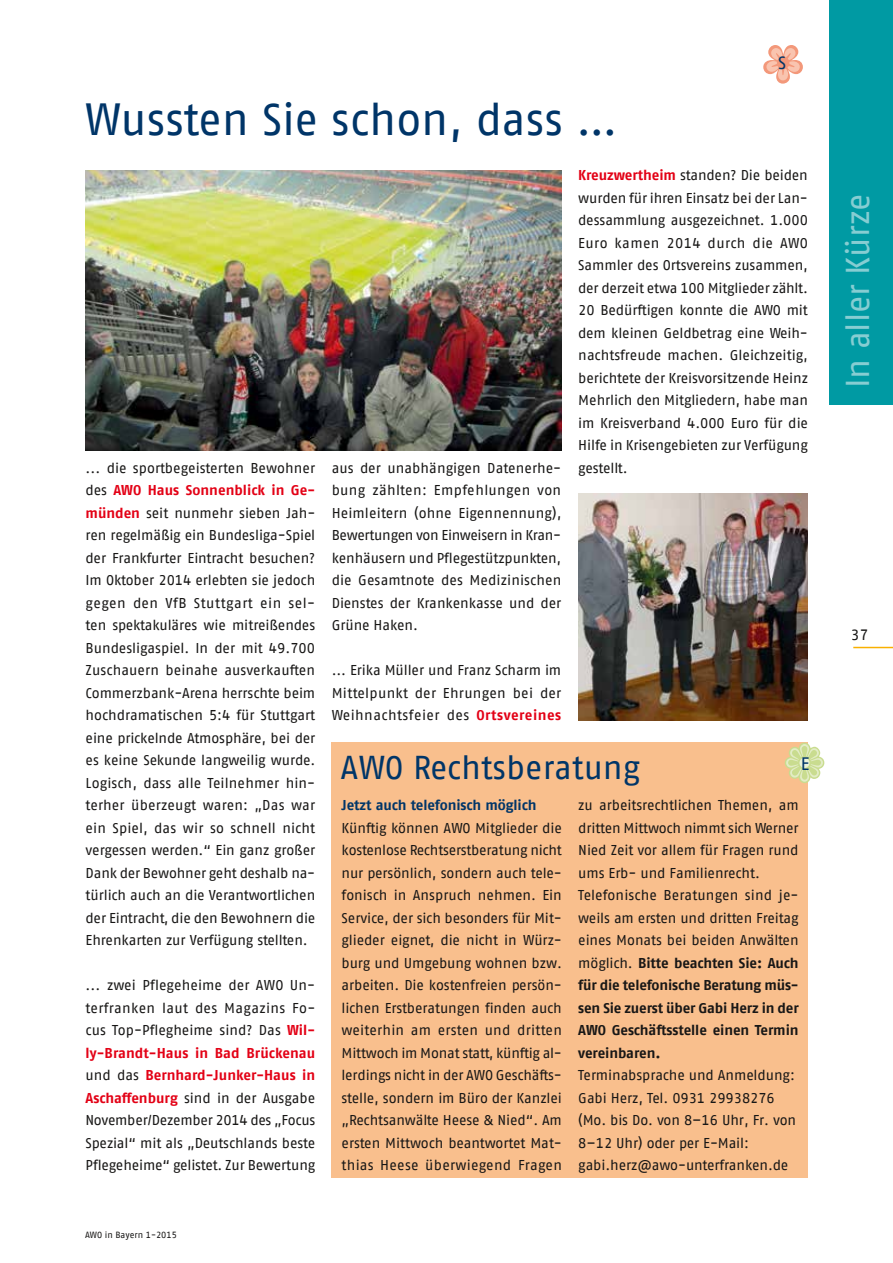
<style>
.page{position:relative;width:893px;height:1263px;background:#fff}
.page>*{position:absolute;margin:0;border:0;box-sizing:border-box;transform-origin:0 0}
.t1{font:45px "AWO Fago Office";color:#003568}
.t2{font:33px "AWO Fago Office";color:#003568}
.t3{font:33px "AWO Fago Office";color:#86cdd2}
.t4{font:18px "AWO Fago Office";color:#003568}
.t5{font:15px "AWO Fago Office";color:#181716}
.t6{font:14.25px/22.5px "AWO Fago Office";letter-spacing:-.005em;color:#181716;text-align:justify}
.t7{font:700 14.25px "AWO Fago Office";letter-spacing:-.005em;color:#003568}
.t8{font:9px "AWO Fago Office";color:#181716}
.s1{font-weight:700;color:#e30015}
.s2{font-weight:700}
</style>
<div class="page">
<img style="left:578px;top:493px;width:230px;height:227px">
<hr style="left:853px;top:647px;width:40px;height:1px;background:#f9b000">
<div style="left:829px;top:0;width:64px;height:405px;background:#009aa3"></div>
<div style="left:332px;top:743px;width:476px;height:435px;background:#f9bf8d"></div>
<img style="left:85px;top:170px;width:476px;height:280px">
<svg style="left:785px;top:743px;width:39px;height:40px"></svg>
<svg style="left:763px;top:45px;width:40px;height:39px"></svg>
<h1 class="t1" style="left:85px;top:94px;width:534px">Wussten Sie schon, dass …</h1>
<p class="t4" style="left:778px;top:53px;width:10px">S</p>
<p class="t6" style="left:578px;top:164px;width:231px"><span class="s1">Kreuzwertheim</span> standen? Die beiden wurden für ihren Einsatz bei der Lan&shy;dessammlung ausgezeichnet. 1.000<br>Euro kamen 2014 durch die AWO Sammler des Ortsvereins zusammen, der derzeit etwa 100 Mitglieder zählt.<br>20 Bedürftigen konnte die AWO mit dem kleinen Geldbetrag eine Weih&shy;nachtsfreude machen. Gleichzeitig, berichtete der Kreisvorsitzende Heinz Mehrlich den Mitgliedern, habe man im Kreisverband 4.000 Euro für die Hilfe in Krisengebieten zur Verfügung</p>
<p class="t6" style="left:86px;top:456px;width:231px">... die sportbegeisterten Bewohner</p>
<p class="t6" style="left:578px;top:456px;width:51px">gestellt.</p>
<p class="t6" style="left:86px;top:479px;width:231px">des <span class="s1">AWO Haus Sonnenblick in Ge&shy;münden</span> seit nunmehr sieben Jah&shy;ren regelmäßig ein Bundesliga-Spiel der Frankfurter Eintracht besuchen?<br>Im Oktober 2014 erlebten sie jedoch gegen den VfB Stuttgart ein sel&shy;ten spektakuläres wie mitreißendes Bundesligaspiel. In der mit 49.700<br>Zuschauern beinahe ausverkauften Commerzbank-Arena herrschte beim hochdramatischen 5:4 für Stuttgart eine prickelnde Atmosphäre, bei der es keine Sekunde langweilig wurde.<br>Logisch, dass alle Teilnehmer hin&shy;terher überzeugt waren: „Das war ein Spiel, das wir so schnell nicht vergessen werden.“ Ein ganz großer Dank der Bewohner geht deshalb na&shy;türlich auch an die Verantwortlichen der Eintracht, die den Bewohnern die Ehrenkarten zur Verfügung stellten.</p>
<p class="t6" style="left:86px;top:974px;width:231px">... zwei Pflegeheime der AWO Un&shy;terfranken laut des Magazins Fo&shy;cus Top-Pflegheime sind? Das <span class="s1">Wil&shy;ly-Brandt-Haus in Bad Brückenau </span>und das <span class="s1">Bernhard-Junker-Haus in Aschaffenburg</span> sind in der Ausgabe November/Dezember 2014 des „Focus Spezial“ mit als „Deutschlands beste Pflegeheime“ gelistet. Zur Bewertung</p>
<p class="t6" style="left:332px;top:456px;width:231px">aus der unabhängigen Datenerhe&shy;bung zählten: Empfehlungen von Heimleitern (ohne Eigennennung), Bewertungen von Einweisern in Kran&shy;kenhäusern und Pflegestützpunkten, die Gesamtnote des Medizinischen Dienstes der Krankenkasse und der Grüne Haken.</p>
<p class="t6" style="left:332px;top:659px;width:231px">... Erika Müller und Franz Scharm im Mittelpunkt der Ehrungen bei der Weihnachtsfeier des <span class="s1">Ortsvereines</span></p>
<h2 class="t2" style="left:341px;top:749px;width:301px">AWO Rechtsberatung</h2>
<p class="t4" style="left:801px;top:753px;width:10px">E</p>
<p class="t7" style="left:342px;top:797px;width:196px">Jetzt auch telefonisch möglich</p>
<p class="t6" style="left:342px;top:816px;width:222px">Künftig können AWO Mitglieder die kostenlose Rechtserstberatung nicht nur persönlich, sondern auch tele&shy;fonisch in Anspruch nehmen. Ein Service, der sich besonders für Mit&shy;glieder eignet, die nicht in Würz&shy;burg und Umgebung wohnen bzw. arbeiten. Die kostenfreien persön&shy;lichen Erstberatungen finden auch weiterhin am ersten und dritten Mittwoch im Monat statt, künftig al&shy;lerdings nicht in der AWO Geschäfts&shy;stelle, sondern im Büro der Kanzlei „Rechtsanwälte Heese &amp; Nied“. Am ersten Mittwoch beantwortet Mat&shy;thias Heese überwiegend Fragen</p>
<p class="t6" style="left:578px;top:794px;width:222px;text-align:left">zu arbeitsrechtlichen Themen, am dritten Mittwoch nimmt sich Werner<br>Nied Zeit vor allem für Fragen rund ums Erb- und Familienrecht.<br>Telefonische Beratungen sind je&shy;weils am ersten und dritten Freitag eines Monats bei beiden Anwälten möglich. <span class="s2">Bitte beachten Sie: Auch für die telefonische Beratung müs&shy;sen Sie zuerst über Gabi Herz in der<br>AWO Geschäftsstelle einen Termin vereinbaren.</span></p>
<p class="t6" style="left:578px;top:1064px;width:219px;text-align:left">Terminabsprache und Anmeldung:<br>Gabi Herz, Tel. 0931 29938276 (Mo. bis Do. von 8–16 Uhr, Fr. von<br>8–12 Uhr) oder per E-Mail: gabi.herz@awo-unterfranken.de</p>
<p class="t8" style="left:85px;top:1230px;width:93px">AWO in Bayern 1-2015</p>
<h2 class="t3" style="left:839px;top:388px;width:196px;rotate:-90deg">In aller Kürze</h2>
<p class="t5" style="left:851px;top:626px;width:19px">37</p>
</div>
